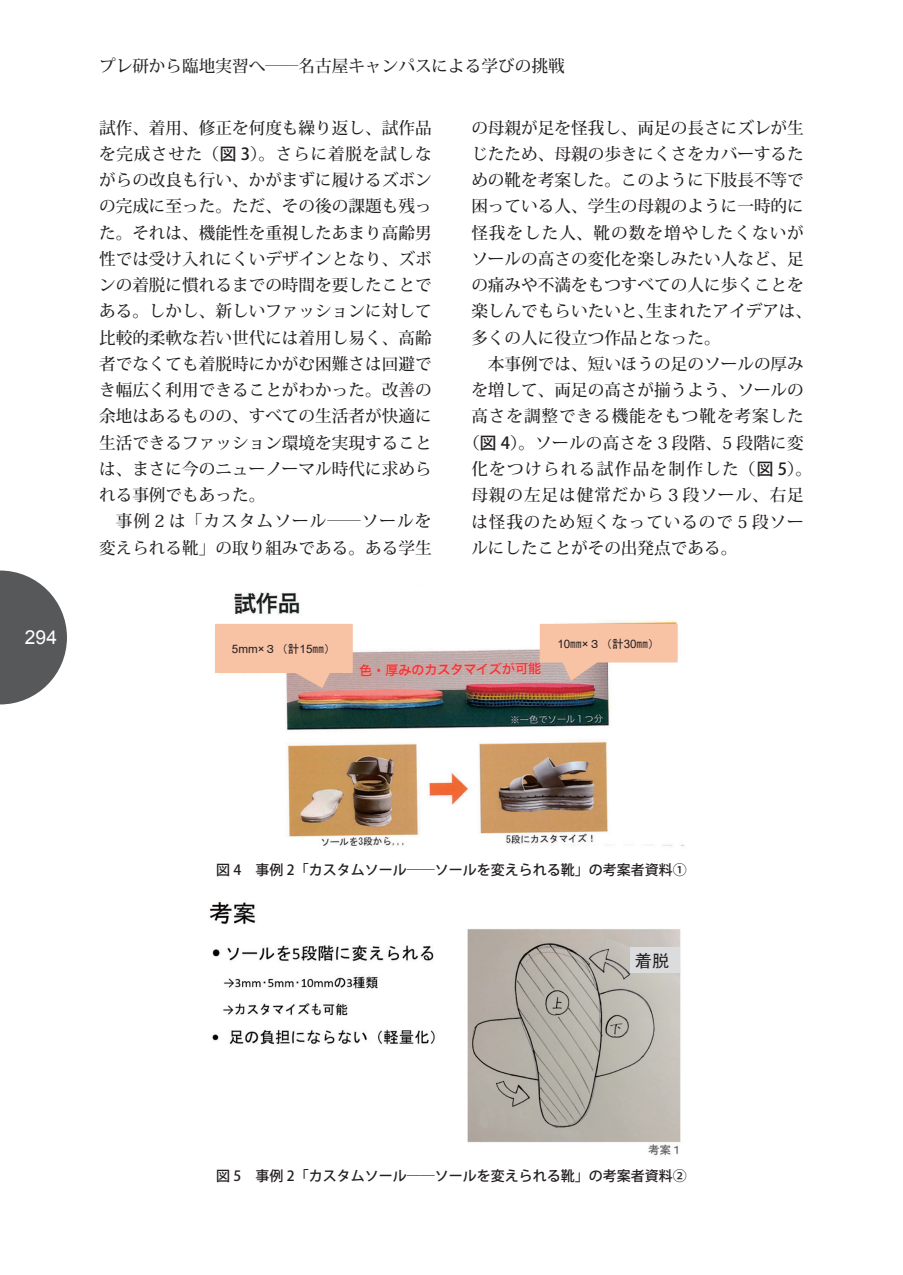
<style>
.page{position:relative;width:903px;height:1275px;background:#fff}
.page>*{position:absolute;margin:0;border:0;box-sizing:border-box;transform-origin:0 0}
.t1{font:19.25px "Arial";color:#fff}
.t2{font:17.32px "MS Gothic";color:#231f20}
.t3{font:500 16.62px/26.2px "Koz Min Pr 6 N";color:#231f20;text-align:justify}
.t4{font:500 16.62px "Koz Min Pr 6 N";letter-spacing:.055em;color:#231f20}
.t5{font:500 16.62px "Koz Min Pr 6 N";letter-spacing:.08em;color:#231f20}
.t6{font:500 14px "Koz Go Pr 6 N";color:#231f20}
.t7{font:11.72px "Arial";color:#231f20}
.t8{font:11.72px "MS Gothic";color:#231f20}
.s1{font-family:"Koz Go Pr 6 N"}
.s2{font-family:"MS Gothic"}
.s3{font-family:"Arial"}
</style>
<div class="page">
<svg style="left:0;top:570px;width:67px;height:134px"></svg>
<img style="left:215px;top:592px;width:469px;height:254px">
<svg style="left:540px;top:624px;width:138px;height:57px"></svg>
<svg style="left:215px;top:624px;width:138px;height:64px;background:#f4c6af"></svg>
<img style="left:209px;top:901px;width:472px;height:255px">
<div style="left:630px;top:947px;width:50px;height:26px;background:#dbdcde"></div>
<p class="t1" style="left:25px;top:625px;width:34px">294</p>
<p class="t3" style="left:99px;top:54px;width:467px">プレ研から臨地実習へ――名古屋キャンパスによる学びの挑戦</p>
<p class="t3" style="left:99px;top:115px;width:334px">試作、着用、修正を何度も繰り返し、試作品を完成させた（<span class="s1">図 3</span>）。さらに着脱を試しながらの改良も行い、かがまずに履けるズボンの完成に至った。ただ、その後の課題も残った。それは、機能性を重視したあまり高齢男性では受け入れにくいデザインとなり、ズボンの着脱に慣れるまでの時間を要したことである。しかし、新しいファッションに対して比較的柔軟な若い世代には着用し易く、高齢者でなくても着脱時にかがむ困難さは回避でき幅広く利用できることがわかった。改善の余地はあるものの、すべての生活者が快適に生活できるファッション環境を実現することは、まさに今のニューノーマル時代に求められる事例でもあった。</p>
<p class="t3" style="left:99px;top:509px;width:334px;text-align:right">事例 2 は「カスタムソール――ソールを変えられる靴」の取り組みである。ある学生</p>
<p class="t7" style="left:232px;top:641px;width:105px">5mm×<span class="s2">３（計</span>15<span class="s2">㎜）</span></p>
<p class="t3" style="left:471px;top:115px;width:342px;text-align:left">の母親が足を怪我し、両足の長さにズレが生じたため、母親の歩きにくさをカバーするための靴を考案した。このように下肢長不等で困っている人、学生の母親のように一時的に怪我をした人、靴の数を増やしたくないがソールの高さの変化を楽しみたい人など、足の痛みや不満をもつすべての人に歩くことを楽しんでもらいたいと、生まれたアイデアは、多くの人に役立つ作品となった。</p>
<p class="t3" style="left:488px;top:351px;width:317px">本事例では、短いほうの足のソールの厚み</p>
<p class="t3" style="left:471px;top:377px;width:334px">を増して、両足の高さが揃うよう、ソールの</p>
<p class="t4" style="left:471px;top:407px;width:334px">高さを調整できる機能をもつ靴を考案した</p>
<p class="t3" style="left:463px;top:430px;width:342px">（<span class="s1">図 4</span>）。ソールの高さを 3 段階、5 段階に変</p>
<p class="t5" style="left:471px;top:459px;width:342px">化をつけられる試作品を制作した（<span class="s1">図 5</span>）。</p>
<p class="t4" style="left:471px;top:486px;width:334px">母親の左足は健常だから 3 段ソール、右足</p>
<p class="t4" style="left:471px;top:512px;width:334px">は怪我のため短くなっているので 5 段ソー</p>
<p class="t3" style="left:471px;top:535px;width:267px">ルにしたことがその出発点である。</p>
<p class="t8" style="left:557px;top:637px;width:104px"><span class="s3">10</span>㎜<span class="s3">×</span>３（計<span class="s3">30</span>㎜）</p>
<p class="t6" style="left:216px;top:861px;width:472px">図 4　事例 2「カスタムソール――ソールを変えられる靴」の考案者資料①</p>
<p class="t2" style="left:635px;top:952px;width:36px">着脱</p>
<p class="t6" style="left:216px;top:1168px;width:472px">図 5　事例 2「カスタムソール――ソールを変えられる靴」の考案者資料②</p>
</div>
